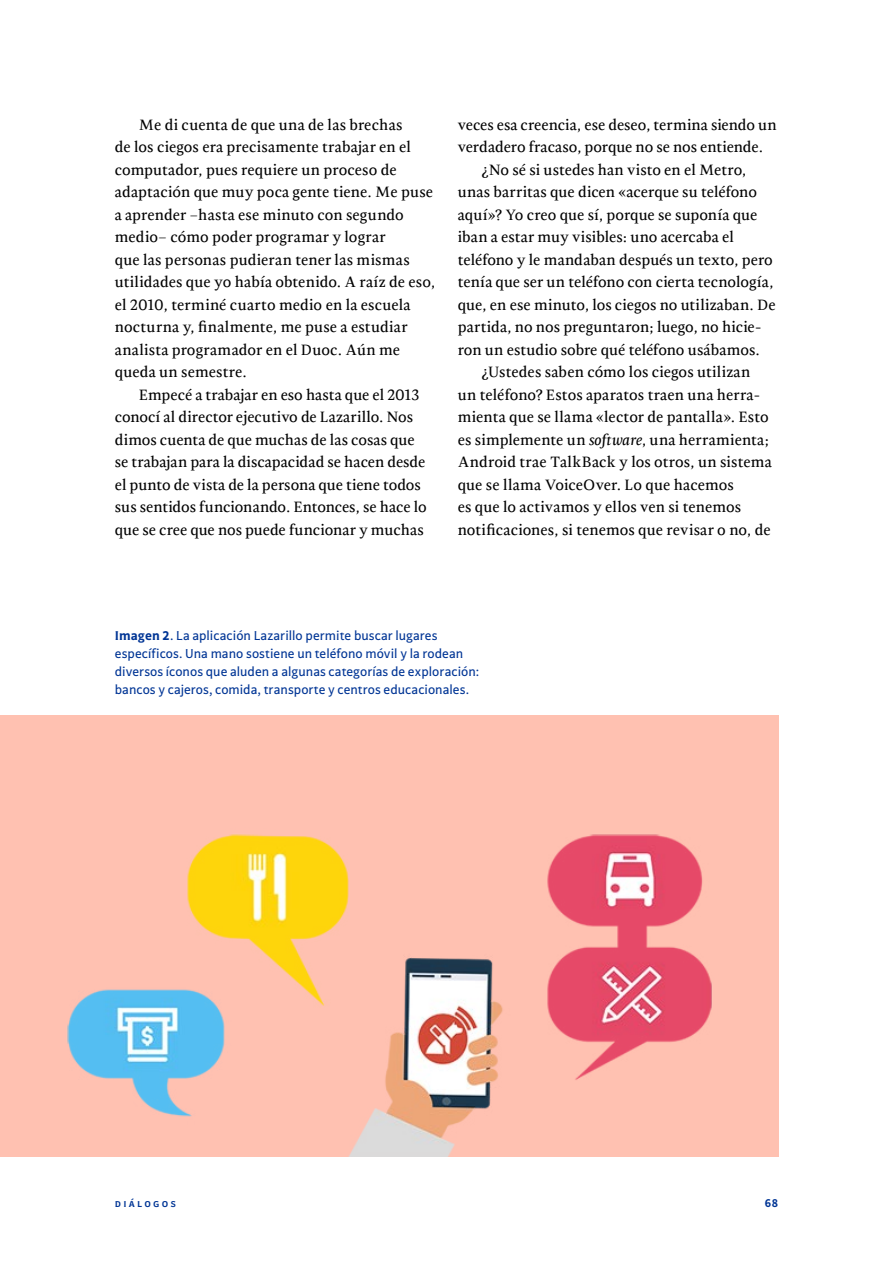
<style>
.page{position:relative;width:893px;height:1263px;background:#fff}
.page>*{position:absolute;margin:0;border:0;box-sizing:border-box;transform-origin:0 0}
.Dialogos_texto_sangr{font:15px/22.5px "Radiata Beta 04 Deck";letter-spacing:.005em;color:#000}
.t1{font:13.5px/18px "Mondo";letter-spacing:.005em;color:#003595}
.t2{font:700 12px "Mondo";color:#003595}
.t3{font:500 11.25px "Mondo";letter-spacing:.2em;color:#003595}
.s1{font-style:italic}
.s2{font-weight:700}
</style>
<div class="page">
<div style="left:0;top:715px;width:778px;height:442px;background:#ffc1b1"></div>
<img style="left:67px;top:834px;width:645px;height:323px">
<p class="Dialogos_texto_sangr" style="left:115px;top:114px;width:322px;text-indent:24px">Me di cuenta de que una de las brechas<br>de los ciegos era precisamente trabajar en el computador, pues requiere un proceso de adaptación que muy poca gente tiene. Me puse a aprender –hasta ese minuto con segundo medio– cómo poder programar y lograr<br>que las personas pudieran tener las mismas utilidades que yo había obtenido. A raíz de eso, el 2010, terminé cuarto medio en la escuela nocturna y, finalmente, me puse a estudiar analista programador en el Duoc. Aún me queda un semestre.</p>
<p class="Dialogos_texto_sangr" style="left:115px;top:384px;width:313px;text-indent:24px">Empecé a trabajar en eso hasta que el 2013 conocí al director ejecutivo de Lazarillo. Nos dimos cuenta de que muchas de las cosas que se trabajan para la discapacidad se hacen desde el punto de vista de la persona que tiene todos sus sentidos funcionando. Entonces, se hace lo que se cree que nos puede funcionar y muchas</p>
<p class="Dialogos_texto_sangr" style="left:458px;top:114px;width:320px">veces esa creencia, ese deseo, termina siendo un verdadero fracaso, porque no se nos entiende.</p>
<p class="Dialogos_texto_sangr" style="left:458px;top:159px;width:319px;text-indent:24px">¿No sé si ustedes han visto en el Metro, unas barritas que dicen «acerque su teléfono aquí»? Yo creo que sí, porque se suponía que iban a estar muy visibles: uno acercaba el teléfono y le mandaban después un texto, pero tenía que ser un teléfono con cierta tecnología, que, en ese minuto, los ciegos no utilizaban. De partida, no nos preguntaron; luego, no hicie&shy;ron un estudio sobre qué teléfono usábamos.</p>
<p class="Dialogos_texto_sangr" style="left:458px;top:361px;width:316px;text-indent:24px">¿Ustedes saben cómo los ciegos utilizan un teléfono? Estos aparatos traen una herra&shy;mienta que se llama «lector de pantalla». Esto es simplemente un <span class="s1">software</span>, una herramienta; Android trae TalkBack y los otros, un sistema que se llama VoiceOver. Lo que hacemos<br>es que lo activamos y ellos ven si tenemos notificaciones, si tenemos que revisar o no, de</p>
<p class="t1" style="left:115px;top:626px;width:366px"><span class="s2">Imagen 2</span>. La aplicación Lazarillo permite buscar lugares específicos. Una mano sostiene un teléfono móvil y la rodean diversos íconos que aluden a algunas categorías de exploración: bancos y cajeros, comida, transporte y centros educacionales.</p>
<p class="t3" style="left:115px;top:1196px;width:63px">Diálogos</p>
<p class="t2" style="left:765px;top:1195px;width:15px">68</p>
</div>
